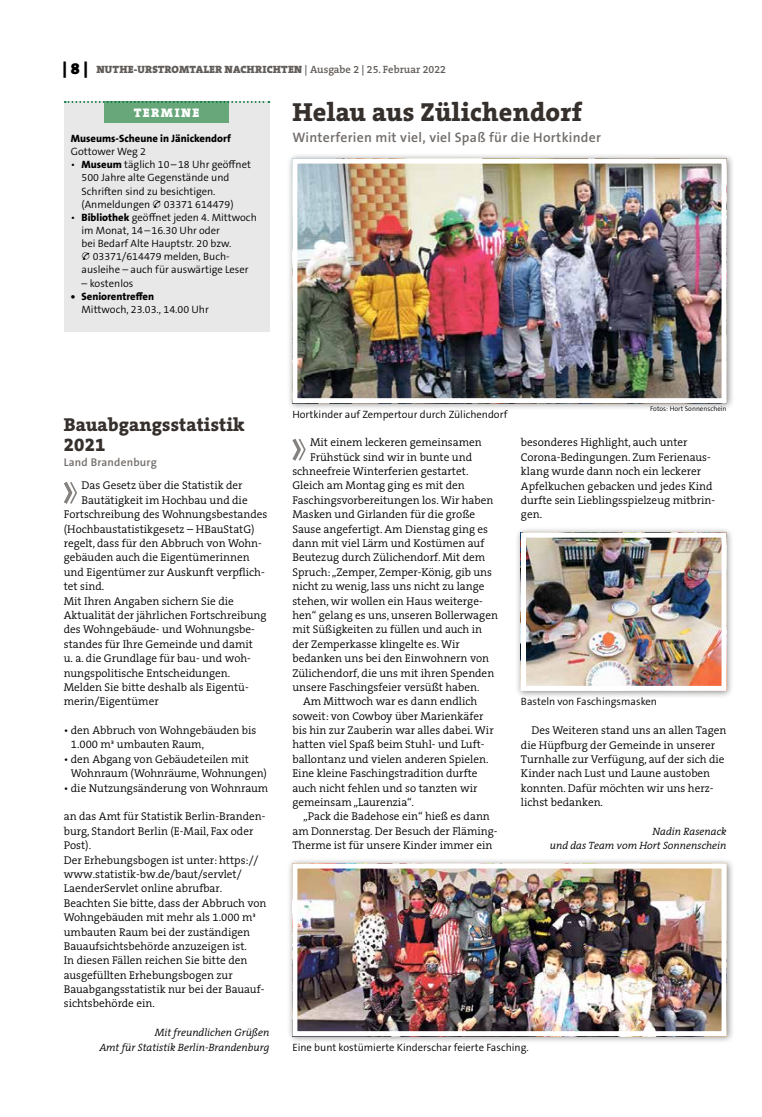
<style>
.page{position:relative;width:762px;height:1117px;background:#fff}
.page>*{position:absolute;margin:0;border:0;box-sizing:border-box;transform-origin:0 0}
.t1{font:800 26.25px "The Serif B W8";letter-spacing:.01em;color:#36302d}
.t2{font:800 18.75px/20px "The Serif B W8";letter-spacing:.01em;color:#36302d}
.t3{font:600 13.75px "The Sans B W6";letter-spacing:.02em;color:#716c69}
.t4{font:900 12.5px "The Serif B W9";letter-spacing:.125em;color:#fff}
.t5{font:300 11.25px/14.4px "The Serif B W4";color:#000}
.t6{font:600 11.25px "The Sans B W6";letter-spacing:.02em;color:#716c69}
.t7{font:300 10.62px/13.1px "The Sans B W4";color:#000}
.t8{font:italic 300 10.62px/14.4px "The Serif B W4";color:#000;text-align:right}
.t9{font:900 10.62px "The Serif B W9";letter-spacing:.015em;color:#615c58}
.t10{font:800 10.62px "The Sans B W8";color:#000}
.t11{font:300 6.88px "The Sans B W4";color:#000}
.s1{font-size:16.25px;color:#000}
.s2{font-family:"The Serif B W6";font-weight:600}
.s3{font-family:"The Sans B W8";font-weight:800}
</style>
<div class="page">
<svg style="left:64px;top:482px;width:13px;height:22px"></svg>
<div style="left:64px;top:101px;width:205px;height:230px;background:#e9e8e8"></div>
<div style="left:105px;top:101px;width:124px;height:21px;background:#67a77a"></div>
<svg style="left:65px;top:101px;width:204px;height:2px"></svg>
<div style="left:287px;top:153px;width:447px;height:258px;background:#000;opacity:.45"></div>
<img style="left:298px;top:164px;width:422px;height:233px">
<div style="left:292px;top:158px;width:434px;height:245px;border:5px solid #fff"></div>
<div style="left:515px;top:526px;width:219px;height:172px;background:#000;opacity:.45"></div>
<img style="left:527px;top:538px;width:193px;height:146px">
<div style="left:521px;top:532px;width:205px;height:158px;border:5px solid #fff"></div>
<div style="left:287px;top:857px;width:447px;height:186px;background:#000;opacity:.45"></div>
<img style="left:298px;top:869px;width:422px;height:160px">
<div style="left:292px;top:863px;width:434px;height:172px;border:5px solid #fff"></div>
<svg style="left:292px;top:438px;width:14px;height:23px"></svg>
<p class="t9" style="left:63px;top:63px;width:385px"><span class="s1">| 8 |</span> NUTHE-URSTROMTALER NACHRICHTEN <span class="s2">| Ausgabe 2 | 25. Februar 2022</span></p>
<p class="t4" style="left:134px;top:104px;width:67px">TERMINE</p>
<h1 class="t1" style="left:292px;top:94px;width:291px">Helau aus Zülichendorf</h1>
<p class="t3" style="left:292px;top:128px;width:310px">Winterferien mit viel, viel Spaß für die Hortkinder</p>
<p class="t10" style="left:71px;top:132px;width:161px">Museums-Scheune in Jänickendorf</p>
<p class="t7" style="left:71px;top:145px;width:77px">Gottower Weg 2</p>
<p class="t7" style="left:81px;top:158px;width:171px;text-indent:-11px">• <span class="s3">Museum</span> täglich 10–18 Uhr geöffnet<br>500 Jahre alte Gegenstände und<br>Schriften sind zu besichtigen. (Anmeldungen</p>
<p class="t7" style="left:164px;top:197px;width:71px">03371 614479)</p>
<p class="t7" style="left:71px;top:211px;width:187px">• <span class="s3">Bibliothek</span> geöffnet jeden 4. Mittwoch</p>
<p class="t7" style="left:81px;top:224px;width:140px">im Monat, 14–16.30 Uhr oder</p>
<p class="t7" style="left:81px;top:237px;width:151px">bei Bedarf Alte Hauptstr. 20 bzw.</p>
<p class="t7" style="left:93px;top:250px;width:138px">03371/614479 melden, Buch-</p>
<p class="t7" style="left:81px;top:263px;width:169px">ausleihe – auch für auswärtige Leser</p>
<p class="t7" style="left:81px;top:276px;width:53px">– kostenlos</p>
<p class="t10" style="left:71px;top:289px;width:85px">• Seniorentreffen</p>
<p class="t7" style="left:81px;top:302px;width:129px">Mittwoch, 23.03., 14.00 Uhr</p>
<h2 class="t2" style="left:64px;top:415px;width:182px">Bauabgangsstatistik<br>2021</h2>
<p class="t6" style="left:64px;top:455px;width:94px">Land Brandenburg</p>
<p class="t5" style="left:82px;top:478px;width:162px">Das Gesetz über die Statistik der</p>
<p class="t5" style="left:82px;top:493px;width:168px">Bautätigkeit im Hochbau und die</p>
<p class="t5" style="left:64px;top:507px;width:205px">Fortschreibung des Wohnungsbestandes</p>
<p class="t5" style="left:64px;top:521px;width:192px">(Hochbaustatistikgesetz – HBauStatG)</p>
<p class="t5" style="left:64px;top:536px;width:200px">regelt, dass für den Abbruch von Wohn-</p>
<p class="t5" style="left:64px;top:550px;width:187px">gebäuden auch die Eigentümerinnen</p>
<p class="t5" style="left:64px;top:564px;width:202px">und Eigentümer zur Auskunft verpflich-</p>
<p class="t5" style="left:64px;top:579px;width:42px">tet sind.</p>
<p class="t5" style="left:64px;top:593px;width:172px">Mit Ihren Angaben sichern Sie die</p>
<p class="t5" style="left:64px;top:608px;width:204px">Aktualität der jährlichen Fortschreibung</p>
<p class="t5" style="left:64px;top:622px;width:193px">des Wohngebäude- und Wohnungsbe-</p>
<p class="t5" style="left:64px;top:636px;width:191px">standes für Ihre Gemeinde und damit</p>
<p class="t5" style="left:64px;top:651px;width:189px">u. a. die Grundlage für bau- und woh-</p>
<p class="t5" style="left:64px;top:665px;width:168px">nungspolitische Entscheidungen.</p>
<p class="t5" style="left:64px;top:679px;width:186px">Melden Sie bitte deshalb als Eigentü-</p>
<p class="t5" style="left:64px;top:694px;width:96px">merin/Eigentümer</p>
<p class="t5" style="left:71px;top:723px;width:187px;text-indent:-7px">• den Abbruch von Wohngebäuden bis<br>1.000 m³ umbauten Raum,</p>
<p class="t5" style="left:71px;top:751px;width:198px;text-indent:-7px">• den Abgang von Gebäudeteilen mit<br>Wohnraum (Wohnräume, Wohnungen)</p>
<p class="t5" style="left:64px;top:780px;width:206px">• die Nutzungsänderung von Wohnraum</p>
<p class="t5" style="left:64px;top:809px;width:204px">an das Amt für Statistik Berlin-Branden&shy;burg, Standort Berlin (E-Mail, Fax oder Post).<br>Der Erhebungsbogen ist unter: https:// www.statistik-bw.de/baut/servlet/ LaenderServlet online abrufbar.<br>Beachten Sie bitte, dass der Abbruch von Wohngebäuden mit mehr als 1.000 m³ umbauten Raum bei der zuständigen Bauaufsichtsbehörde anzuzeigen ist.<br>In diesen Fällen reichen Sie bitte den ausgefüllten Erhebungsbogen zur Bauabgangsstatistik nur bei der Bauauf&shy;sichtsbehörde ein.</p>
<p class="t8" style="left:99px;top:1025px;width:171px">Mit freundlichen Grüßen<br>Amt für Statistik Berlin-Brandenburg</p>
<p class="t7" style="left:292px;top:407px;width:216px">Hortkinder auf Zempertour durch Zülichendorf</p>
<p class="t5" style="left:310px;top:435px;width:173px">Mit einem leckeren gemeinsamen</p>
<p class="t5" style="left:310px;top:449px;width:163px">Frühstück sind wir in bunte und</p>
<p class="t5" style="left:292px;top:464px;width:178px">schneefreie Winterferien gestartet.</p>
<p class="t5" style="left:292px;top:478px;width:174px">Gleich am Montag ging es mit den</p>
<p class="t5" style="left:292px;top:493px;width:203px">Faschingsvorbereitungen los. Wir haben</p>
<p class="t5" style="left:292px;top:507px;width:184px">Masken und Girlanden für die große</p>
<p class="t5" style="left:292px;top:521px;width:197px">Sause angefertigt. Am Dienstag ging es</p>
<p class="t5" style="left:292px;top:536px;width:193px">dann mit viel Lärm und Kostümen auf</p>
<p class="t5" style="left:292px;top:550px;width:194px">Beutezug durch Zülichendorf. Mit dem</p>
<p class="t5" style="left:292px;top:564px;width:201px">Spruch: „Zemper, Zemper-König, gib uns</p>
<p class="t5" style="left:292px;top:579px;width:194px">nicht zu wenig, lass uns nicht zu lange</p>
<p class="t5" style="left:292px;top:593px;width:192px">stehen, wir wollen ein Haus weiterge-</p>
<p class="t5" style="left:292px;top:608px;width:207px">hen“ gelang es uns, unseren Bollerwagen</p>
<p class="t5" style="left:292px;top:622px;width:191px">mit Süßigkeiten zu füllen und auch in</p>
<p class="t5" style="left:292px;top:636px;width:169px">der Zemperkasse klingelte es. Wir</p>
<p class="t5" style="left:292px;top:651px;width:198px">bedanken uns bei den Einwohnern von</p>
<p class="t5" style="left:292px;top:665px;width:203px">Zülichendorf, die uns mit ihren Spenden</p>
<p class="t5" style="left:292px;top:679px;width:189px">unsere Faschingsfeier versüßt haben.</p>
<p class="t5" style="left:303px;top:694px;width:176px">Am Mittwoch war es dann endlich</p>
<p class="t5" style="left:292px;top:708px;width:192px">soweit: von Cowboy über Marienkäfer</p>
<p class="t5" style="left:292px;top:723px;width:203px">bis hin zur Zauberin war alles dabei. Wir</p>
<p class="t5" style="left:292px;top:737px;width:194px">hatten viel Spaß beim Stuhl- und Luft-</p>
<p class="t5" style="left:292px;top:751px;width:198px">ballontanz und vielen anderen Spielen.</p>
<p class="t5" style="left:292px;top:766px;width:187px">Eine kleine Faschingstradition durfte</p>
<p class="t5" style="left:292px;top:780px;width:186px">auch nicht fehlen und so tanzten wir</p>
<p class="t5" style="left:292px;top:794px;width:123px">gemeinsam „Laurenzia“.</p>
<p class="t5" style="left:303px;top:809px;width:188px">„Pack die Badehose ein“ hieß es dann</p>
<p class="t5" style="left:292px;top:823px;width:207px">am Donnerstag. Der Besuch der Fläming-</p>
<p class="t5" style="left:292px;top:838px;width:201px">Therme ist für unsere Kinder immer ein</p>
<p class="t11" style="left:650px;top:404px;width:78px">Fotos: Hort Sonnenschein</p>
<p class="t5" style="left:521px;top:435px;width:196px">besonderes Highlight, auch unter<br>Corona-Bedingungen. Zum Ferienaus&shy;klang wurde dann noch ein leckerer<br>Apfelkuchen gebacken und jedes Kind durfte sein Lieblingsspielzeug mitbrin&shy;gen.</p>
<p class="t7" style="left:521px;top:695px;width:138px">Basteln von Faschingsmasken</p>
<p class="t5" style="left:521px;top:723px;width:207px;text-indent:11px">Des Weiteren stand uns an allen Tagen die Hüpfburg der Gemeinde in unserer Turnhalle zur Verfügung, auf der sich die Kinder nach Lust und Laune austoben konnten. Dafür möchten wir uns herz&shy;lichst bedanken.</p>
<p class="t8" style="left:550px;top:823px;width:178px">Nadin Rasenack<br>und das Team vom Hort Sonnenschein</p>
<p class="t7" style="left:292px;top:1040px;width:238px">Eine bunt kostümierte Kinderschar feierte Fasching.</p>
</div>
